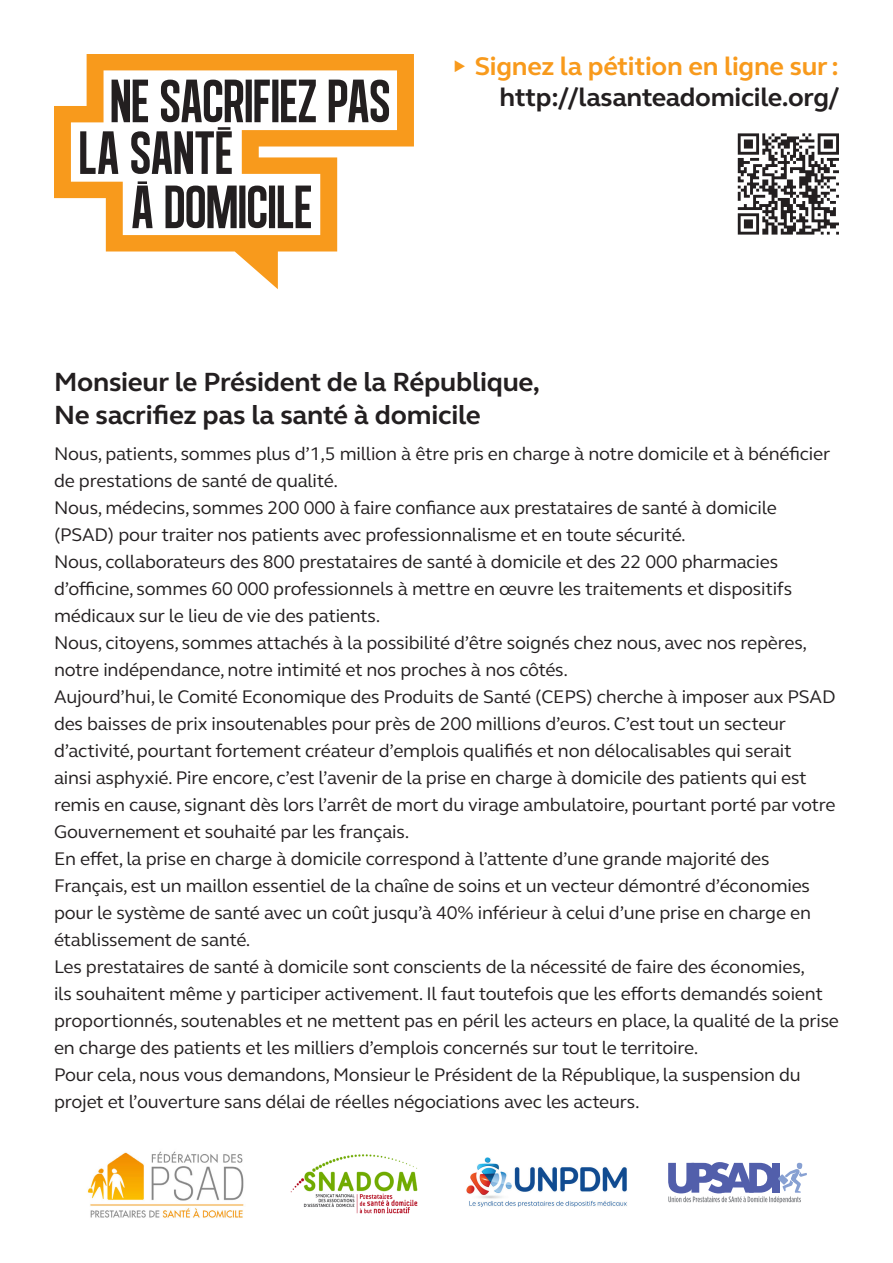
<style>
.page{position:relative;width:893px;height:1263px;background:#fff}
.page>*{position:absolute;margin:0;border:0;box-sizing:border-box;transform-origin:0 0}
.t1{font:700 27px "FS Elliot";letter-spacing:-.01em;color:#231f20}
.t2{font:700 26.25px/31.3px "FS Elliot";letter-spacing:-.01em;color:#231f20;text-align:right}
.t3{font:18.75px/27px "FS Elliot";letter-spacing:-.01em;color:#231f20}
.s1{color:#f89a1c}
</style>
<div class="page">
<svg style="left:54px;top:54px;width:360px;height:235px"></svg>
<svg style="left:132px;top:181px;width:179px;height:47px"></svg>
<svg style="left:80px;top:80px;width:309px;height:94px"></svg>
<svg style="left:738px;top:133px;width:101px;height:102px"></svg>
<svg style="left:668px;top:1162px;width:139px;height:41px"></svg>
<img style="left:466px;top:1157px;width:161px;height:50px">
<img style="left:291px;top:1154px;width:126px;height:59px">
<img style="left:87px;top:1151px;width:157px;height:67px">
<p class="t2" style="left:451px;top:50px;width:389px"><span class="s1">◆ Signez la pétition en ligne sur : </span>http://lasanteadomicile.org/</p>
<p class="t1" style="left:54px;top:364px;width:487px">Monsieur le Président de la République,</p>
<p class="t1" style="left:54px;top:397px;width:428px">Ne sacrifiez pas la santé à domicile</p>
<p class="t3" style="left:54px;top:440px;width:778px">Nous, patients, sommes plus d’1,5 million à être pris en charge à notre domicile et à bénéficier de prestations de santé de qualité.</p>
<p class="t3" style="left:54px;top:494px;width:724px">Nous, médecins, sommes 200 000 à faire confiance aux prestataires de santé à domicile (PSAD) pour traiter nos patients avec professionnalisme et en toute sécurité.</p>
<p class="t3" style="left:54px;top:548px;width:740px">Nous, collaborateurs des 800 prestataires de santé à domicile et des 22 000 pharmacies d’officine, sommes 60 000 professionnels à mettre en œuvre les traitements et dispositifs médicaux sur le lieu de vie des patients.</p>
<p class="t3" style="left:54px;top:629px;width:755px">Nous, citoyens, sommes attachés à la possibilité d’être soignés chez nous, avec nos repères, notre indépendance, notre intimité et nos proches à nos côtés.</p>
<p class="t3" style="left:54px;top:683px;width:783px">Aujourd’hui, le Comité Economique des Produits de Santé (CEPS) cherche à imposer aux PSAD des baisses de prix insoutenables pour près de 200 millions d’euros. C’est tout un secteur d’activité, pourtant fortement créateur d’emplois qualifiés et non délocalisables qui serait<br>ainsi asphyxié. Pire encore, c’est l’avenir de la prise en charge à domicile des patients qui est remis en cause, signant dès lors l’arrêt de mort du virage ambulatoire, pourtant porté par votre Gouvernement et souhaité par les français.</p>
<p class="t3" style="left:54px;top:845px;width:759px">En effet, la prise en charge à domicile correspond à l’attente d’une grande majorité des Français, est un maillon essentiel de la chaîne de soins et un vecteur démontré d’économies pour le système de santé avec un coût jusqu’à 40% inférieur à celui d’une prise en charge en établissement de santé.</p>
<p class="t3" style="left:54px;top:953px;width:786px">Les prestataires de santé à domicile sont conscients de la nécessité de faire des économies,<br>ils souhaitent même y participer activement. Il faut toutefois que les efforts demandés soient proportionnés, soutenables et ne mettent pas en péril les acteurs en place, la qualité de la prise en charge des patients et les milliers d’emplois concernés sur tout le territoire.</p>
<p class="t3" style="left:54px;top:1061px;width:748px">Pour cela, nous vous demandons, Monsieur le Président de la République, la suspension du projet et l’ouverture sans délai de réelles négociations avec les acteurs.</p>
</div>
